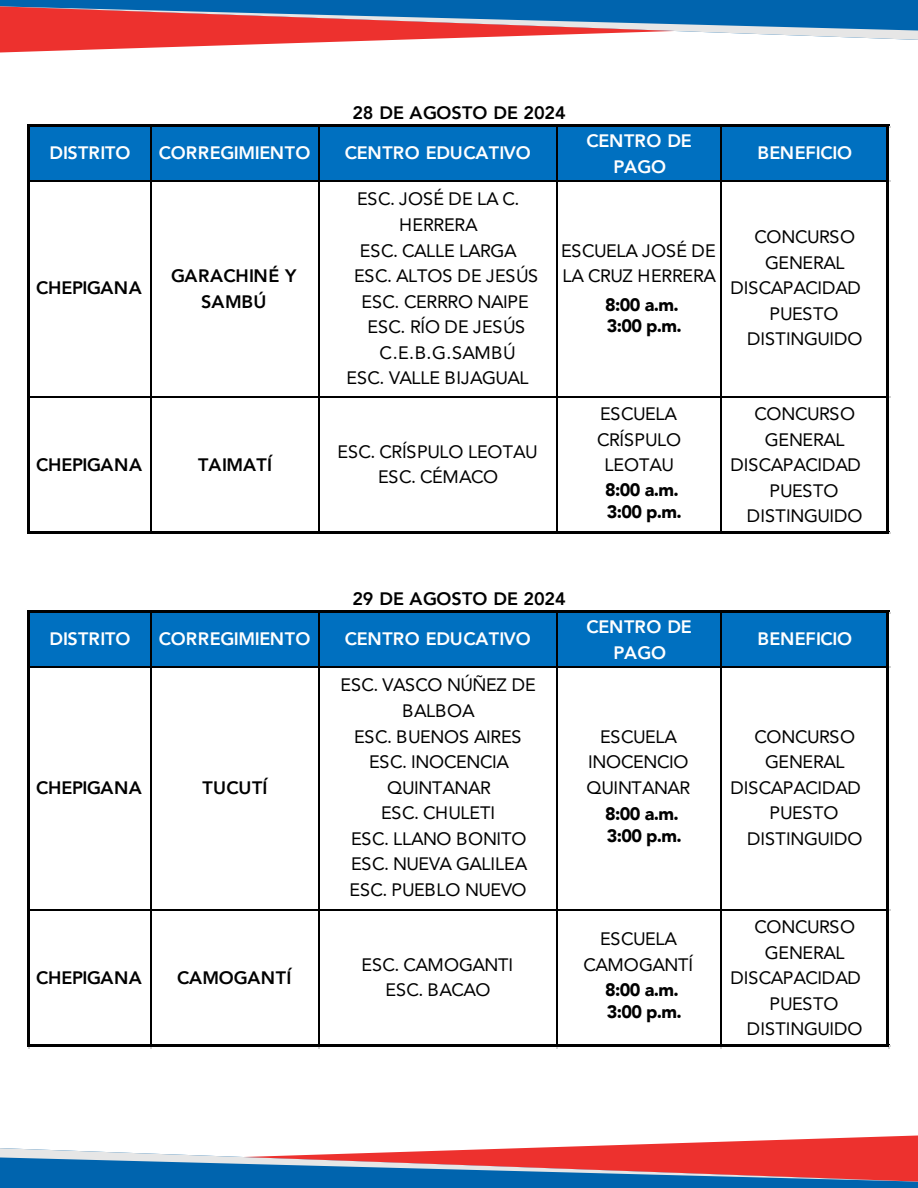
<style>
.page{position:relative;width:918px;height:1188px;background:#fff}
.page>*{position:absolute;margin:0;border:0;box-sizing:border-box;transform-origin:0 0}
.t1{font:18px/25.5px "Avenir";letter-spacing:-.01em;color:#000;text-align:center}
.t2{font:800 18px/25.5px "Avenir";letter-spacing:-.01em;color:#fff;text-align:center}
.t3{font:800 18px "Avenir";letter-spacing:-.01em;color:#000}
.t4{font:900 18px/21.6px "Avenir";letter-spacing:-.035em;color:#000}
.t5{font:18px "Avenir";letter-spacing:-.03em;color:#000}
.t6{font:800 18px "Avenir";letter-spacing:.01em;color:#fff}
.t7{font:800 18px/25.5px "Avenir";letter-spacing:.015em;color:#000;text-align:center}
.t8{font:800 18px "Avenir";letter-spacing:.01em;color:#000}
</style>
<div class="page">
<svg style="left:0;top:1135px;width:918px;height:53px"></svg>
<svg style="left:0;top:0;width:918px;height:52px"></svg>
<div style="left:28px;top:126px;width:862px;height:56px;background:#0070c0"></div>
<div style="left:28px;top:612px;width:862px;height:56px;background:#0070c0"></div>
<svg style="left:30px;top:124px;width:860px;height:4px;fill:#000"></svg>
<hr style="left:30px;top:180px;width:856px;height:2px;background:#000">
<hr style="left:30px;top:396px;width:856px;height:2px;background:#000">
<hr style="left:27px;top:124px;width:3px;height:410px;background:#000">
<hr style="left:150px;top:128px;width:2px;height:403px;background:#000">
<hr style="left:318px;top:128px;width:2px;height:403px;background:#000">
<hr style="left:556px;top:128px;width:2px;height:403px;background:#000">
<hr style="left:720px;top:128px;width:2px;height:403px;background:#000">
<hr style="left:30px;top:531px;width:860px;height:3px;background:#000">
<svg style="left:886px;top:128px;width:4px;height:406px;fill:#000"></svg>
<svg style="left:30px;top:610px;width:860px;height:4px;fill:#000"></svg>
<hr style="left:30px;top:666px;width:856px;height:2px;background:#000">
<hr style="left:30px;top:909px;width:856px;height:1px;background:#000">
<hr style="left:27px;top:610px;width:3px;height:437px;background:#000">
<hr style="left:150px;top:614px;width:2px;height:430px;background:#000">
<hr style="left:318px;top:614px;width:2px;height:430px;background:#000">
<hr style="left:556px;top:614px;width:2px;height:430px;background:#000">
<hr style="left:720px;top:614px;width:2px;height:430px;background:#000">
<hr style="left:30px;top:1044px;width:860px;height:3px;background:#000">
<svg style="left:886px;top:614px;width:4px;height:430px;fill:#000"></svg>
<p class="t3" style="left:352px;top:98px;width:215px">28 DE AGOSTO DE 2024</p>
<p class="t6" style="left:50px;top:139px;width:83px">DISTRITO</p>
<p class="t2" style="left:159px;top:140px;width:153px">CORREGIMIENTO</p>
<p class="t2" style="left:345px;top:140px;width:187px">CENTRO EDUCATIVO</p>
<p class="t2" style="left:586px;top:128px;width:107px">CENTRO DE<br>PAGO</p>
<p class="t3" style="left:36px;top:274px;width:107px">CHEPIGANA</p>
<p class="t7" style="left:171px;top:263px;width:127px">GARACHINÉ Y<br>SAMBÚ</p>
<p class="t1" style="left:347px;top:186px;width:193px">ESC. JOSÉ DE LA C.<br>HERRERA<br>ESC. CALLE LARGA<br>ESC. ALTOS DE JESÚS<br>ESC. CERRRO NAIPE<br>ESC. RÍO DE JESÚS<br>C.E.B.G.SAMBÚ<br>ESC. VALLE BIJAGUAL</p>
<p class="t1" style="left:561px;top:237px;width:157px;text-align:left">ESCUELA JOSÉ DE<br>LA CRUZ HERRERA</p>
<p class="t4" style="left:605px;top:293px;width:78px">8:00 a.m.<br>3:00 p.m.</p>
<p class="t2" style="left:757px;top:140px;width:96px">BENEFICIO</p>
<p class="t5" style="left:755px;top:222px;width:102px">CONCURSO</p>
<p class="t1" style="left:765px;top:249px;width:81px">GENERAL</p>
<p class="t1" style="left:731px;top:275px;width:132px">DISCAPACIDAD</p>
<p class="t1" style="left:770px;top:300px;width:71px">PUESTO</p>
<p class="t1" style="left:747px;top:326px;width:117px">DISTINGUIDO</p>
<p class="t3" style="left:36px;top:451px;width:107px">CHEPIGANA</p>
<p class="t8" style="left:198px;top:451px;width:76px">TAIMATÍ</p>
<p class="t1" style="left:338px;top:438px;width:202px">ESC. CRÍSPULO LEOTAU<br>ESC. CÉMACO</p>
<p class="t1" style="left:597px;top:401px;width:86px">ESCUELA<br>CRÍSPULO<br>LEOTAU</p>
<p class="t5" style="left:755px;top:399px;width:102px">CONCURSO</p>
<p class="t1" style="left:765px;top:426px;width:81px">GENERAL</p>
<p class="t1" style="left:730px;top:452px;width:132px">DISCAPACIDAD</p>
<p class="t1" style="left:769px;top:477px;width:71px">PUESTO</p>
<p class="t1" style="left:747px;top:503px;width:117px">DISTINGUIDO</p>
<p class="t4" style="left:605px;top:479px;width:78px">8:00 a.m.<br>3:00 p.m.</p>
<p class="t3" style="left:352px;top:584px;width:215px">29 DE AGOSTO DE 2024</p>
<p class="t6" style="left:49px;top:625px;width:83px">DISTRITO</p>
<p class="t2" style="left:159px;top:626px;width:153px">CORREGIMIENTO</p>
<p class="t2" style="left:345px;top:626px;width:187px">CENTRO EDUCATIVO</p>
<p class="t3" style="left:36px;top:773px;width:107px">CHEPIGANA</p>
<p class="t3" style="left:203px;top:773px;width:66px">TUCUTÍ</p>
<p class="t1" style="left:341px;top:672px;width:197px">ESC. VASCO NÚÑEZ DE<br>BALBOA<br>ESC. BUENOS AIRES<br>ESC. INOCENCIA<br>QUINTANAR<br>ESC. CHULETI<br>ESC. LLANO BONITO<br>ESC. NUEVA GALILEA<br>ESC. PUEBLO NUEVO</p>
<p class="t3" style="left:36px;top:964px;width:107px">CHEPIGANA</p>
<p class="t3" style="left:177px;top:964px;width:116px">CAMOGANTÍ</p>
<p class="t1" style="left:362px;top:951px;width:153px">ESC. CAMOGANTI<br>ESC. BACAO</p>
<p class="t2" style="left:587px;top:614px;width:107px">CENTRO DE<br>PAGO</p>
<p class="t2" style="left:758px;top:626px;width:96px">BENEFICIO</p>
<p class="t1" style="left:587px;top:723px;width:106px">ESCUELA<br>INOCENCIO<br>QUINTANAR</p>
<p class="t5" style="left:755px;top:722px;width:102px">CONCURSO</p>
<p class="t1" style="left:765px;top:749px;width:81px">GENERAL</p>
<p class="t1" style="left:731px;top:774px;width:132px">DISCAPACIDAD</p>
<p class="t1" style="left:770px;top:800px;width:71px">PUESTO</p>
<p class="t1" style="left:747px;top:825px;width:117px">DISTINGUIDO</p>
<p class="t4" style="left:605px;top:803px;width:78px">8:00 a.m.<br>3:00 p.m.</p>
<p class="t1" style="left:583px;top:926px;width:111px">ESCUELA<br>CAMOGANTÍ</p>
<p class="t4" style="left:605px;top:978px;width:78px">8:00 a.m.<br>3:00 p.m.</p>
<p class="t5" style="left:754px;top:912px;width:102px">CONCURSO</p>
<p class="t1" style="left:765px;top:939px;width:81px">GENERAL</p>
<p class="t1" style="left:730px;top:965px;width:132px">DISCAPACIDAD</p>
<p class="t1" style="left:769px;top:990px;width:71px">PUESTO</p>
<p class="t1" style="left:747px;top:1016px;width:117px">DISTINGUIDO</p>
</div>
